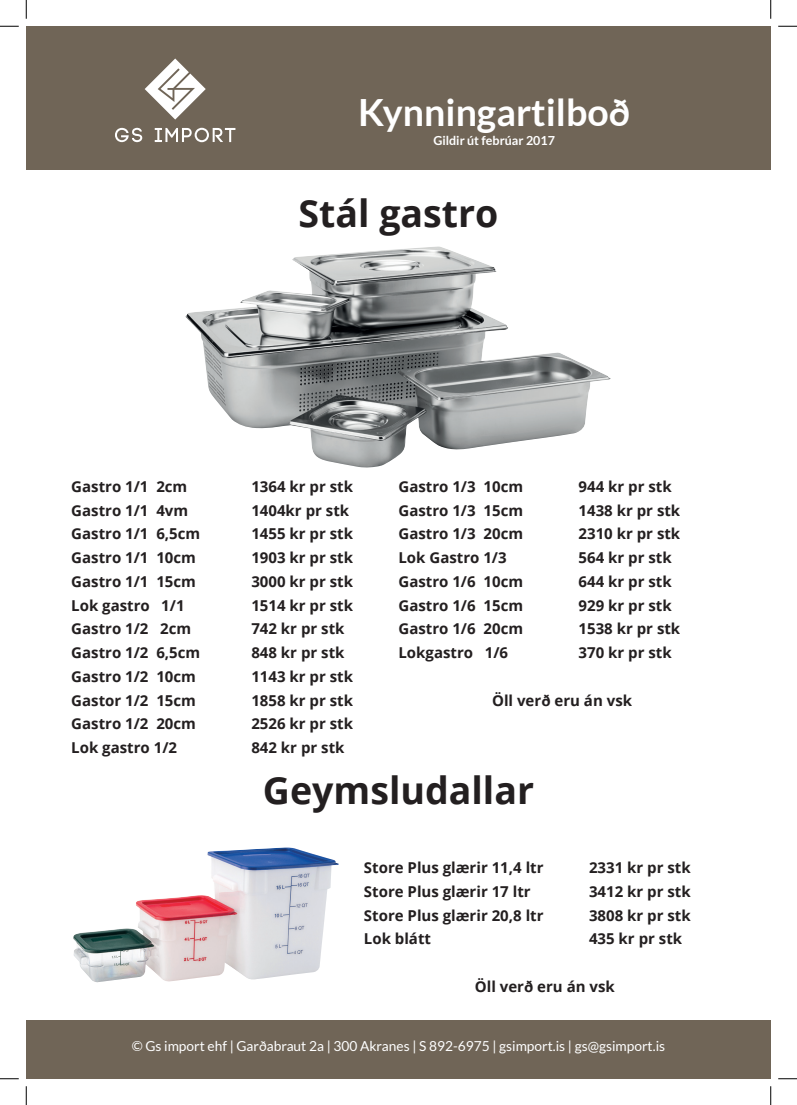
<style>
.page{position:relative;width:797px;height:1105px;background:#fff}
.page>*{position:absolute;margin:0;border:0;box-sizing:border-box;transform-origin:0 0}
.t1{font:700 37.5px "Open Sans";color:#231f20}
.t2{font:700 37.5px "Lato";color:#fff}
.t3{font:700 15px "Open Sans";color:#231f20}
.t4{font:13.75px "Lato";color:#fff}
.t5{font:700 12.5px "Lato";color:#fff}
</style>
<div class="page">
<div style="left:26px;top:1020px;width:744px;height:59px;background:#706557"></div>
<div style="left:26px;top:26px;width:744px;height:144px;background:#706557"></div>
<img style="left:73px;top:847px;width:266px;height:135px">
<img style="left:185px;top:246px;width:425px;height:221px">
<svg style="left:145px;top:59px;width:61px;height:61px"></svg>
<svg style="left:115px;top:128px;width:27px;height:14px"></svg>
<svg style="left:155px;top:128px;width:80px;height:14px"></svg>
<svg style="left:0;top:25px;width:19px;height:2px"></svg>
<svg style="left:778px;top:25px;width:19px;height:2px"></svg>
<svg style="left:0;top:1078px;width:19px;height:1px"></svg>
<svg style="left:778px;top:1078px;width:19px;height:1px"></svg>
<svg style="left:25px;top:0;width:2px;height:19px"></svg>
<svg style="left:25px;top:1086px;width:2px;height:19px"></svg>
<svg style="left:770px;top:0;width:1px;height:19px"></svg>
<svg style="left:770px;top:1086px;width:1px;height:19px"></svg>
<p class="t2" style="left:358px;top:91px;width:273px">Kynningartilboð</p>
<p class="t5" style="left:433px;top:133px;width:123px">Gildir út febrúar 2017</p>
<p class="t1" style="left:298px;top:187px;width:201px">Stál gastro</p>
<p class="t3" style="left:71px;top:476px;width:118px">Gastro 1/1 2cm</p>
<p class="t3" style="left:251px;top:476px;width:103px">1364 kr pr stk</p>
<p class="t3" style="left:71px;top:500px;width:118px">Gastro 1/1 4vm</p>
<p class="t3" style="left:251px;top:500px;width:99px">1404kr pr stk</p>
<p class="t3" style="left:71px;top:523px;width:130px">Gastro 1/1 6,5cm</p>
<p class="t3" style="left:251px;top:523px;width:103px">1455 kr pr stk</p>
<p class="t3" style="left:71px;top:547px;width:126px">Gastro 1/1 10cm</p>
<p class="t3" style="left:251px;top:547px;width:103px">1903 kr pr stk</p>
<p class="t3" style="left:71px;top:571px;width:126px">Gastro 1/1 15cm</p>
<p class="t3" style="left:251px;top:571px;width:103px">3000 kr pr stk</p>
<p class="t3" style="left:71px;top:595px;width:115px">Lok gastro 1/1</p>
<p class="t3" style="left:251px;top:595px;width:103px">1514 kr pr stk</p>
<p class="t3" style="left:71px;top:618px;width:121px">Gastro 1/2 2cm</p>
<p class="t3" style="left:251px;top:618px;width:95px">742 kr pr stk</p>
<p class="t3" style="left:71px;top:642px;width:130px">Gastro 1/2 6,5cm</p>
<p class="t3" style="left:251px;top:642px;width:95px">848 kr pr stk</p>
<p class="t3" style="left:71px;top:666px;width:126px">Gastro 1/2 10cm</p>
<p class="t3" style="left:251px;top:666px;width:103px">1143 kr pr stk</p>
<p class="t3" style="left:71px;top:690px;width:126px">Gastor 1/2 15cm</p>
<p class="t3" style="left:251px;top:690px;width:103px">1858 kr pr stk</p>
<p class="t3" style="left:71px;top:713px;width:126px">Gastro 1/2 20cm</p>
<p class="t3" style="left:251px;top:713px;width:103px">2526 kr pr stk</p>
<p class="t3" style="left:71px;top:737px;width:107px">Lok gastro 1/2</p>
<p class="t3" style="left:251px;top:737px;width:95px">842 kr pr stk</p>
<p class="t3" style="left:398px;top:476px;width:126px">Gastro 1/3 10cm</p>
<p class="t3" style="left:578px;top:476px;width:95px">944 kr pr stk</p>
<p class="t3" style="left:398px;top:500px;width:126px">Gastro 1/3 15cm</p>
<p class="t3" style="left:578px;top:500px;width:103px">1438 kr pr stk</p>
<p class="t3" style="left:398px;top:523px;width:126px">Gastro 1/3 20cm</p>
<p class="t3" style="left:578px;top:523px;width:103px">2310 kr pr stk</p>
<p class="t3" style="left:398px;top:547px;width:110px">Lok Gastro 1/3</p>
<p class="t3" style="left:578px;top:547px;width:95px">564 kr pr stk</p>
<p class="t3" style="left:398px;top:571px;width:126px">Gastro 1/6 10cm</p>
<p class="t3" style="left:578px;top:571px;width:95px">644 kr pr stk</p>
<p class="t3" style="left:398px;top:595px;width:126px">Gastro 1/6 15cm</p>
<p class="t3" style="left:578px;top:595px;width:95px">929 kr pr stk</p>
<p class="t3" style="left:398px;top:618px;width:126px">Gastro 1/6 20cm</p>
<p class="t3" style="left:578px;top:618px;width:103px">1538 kr pr stk</p>
<p class="t3" style="left:398px;top:642px;width:111px">Lokgastro 1/6</p>
<p class="t3" style="left:578px;top:642px;width:95px">370 kr pr stk</p>
<p class="t3" style="left:492px;top:690px;width:141px">Öll verð eru án vsk</p>
<p class="t1" style="left:263px;top:764px;width:273px">Geymsludallar</p>
<p class="t3" style="left:364px;top:857px;width:181px">Store Plus glærir 11,4 ltr</p>
<p class="t3" style="left:589px;top:857px;width:103px">2331 kr pr stk</p>
<p class="t3" style="left:364px;top:881px;width:168px">Store Plus glærir 17 ltr</p>
<p class="t3" style="left:589px;top:881px;width:103px">3412 kr pr stk</p>
<p class="t3" style="left:364px;top:905px;width:181px">Store Plus glærir 20,8 ltr</p>
<p class="t3" style="left:589px;top:905px;width:103px">3808 kr pr stk</p>
<p class="t3" style="left:364px;top:928px;width:69px">Lok blátt</p>
<p class="t3" style="left:589px;top:928px;width:95px">435 kr pr stk</p>
<p class="t3" style="left:475px;top:976px;width:141px">Öll verð eru án vsk</p>
<p class="t4" style="left:132px;top:1038px;width:535px">© Gs import ehf | Garðabraut 2a | 300 Akranes | S 892-6975 | gsimport.is | gs@gsimport.is</p>
</div>
